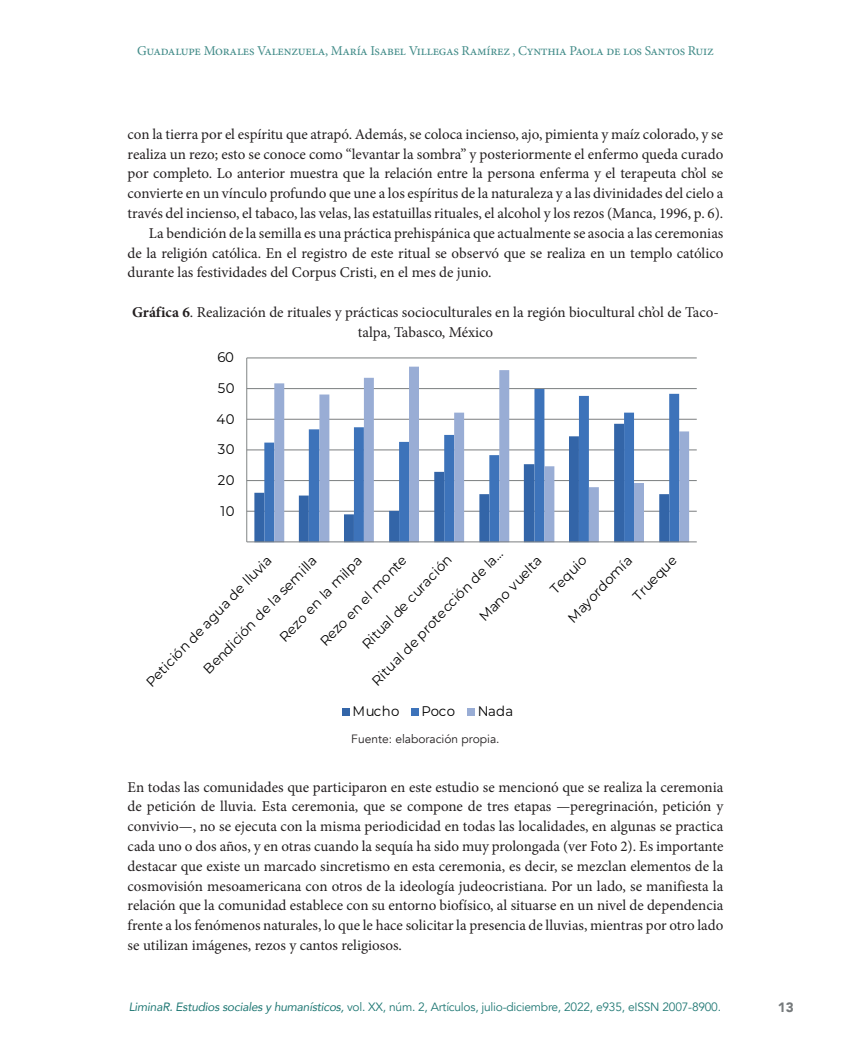
<style>
.page{position:relative;width:851px;height:1063px;background:#fff}
.page>*{position:absolute;margin:0;border:0;box-sizing:border-box;transform-origin:0 0}
.t1{font:15px/19.8px "Minion Pro";letter-spacing:-.01em;color:#231f20;text-align:center}
.t2{font:13.95px "Montserrat";letter-spacing:.03em;color:#000001;scale:.95 1}
.t3{font:13.65px "Montserrat";color:#000001}
.t4{font:13.5px "Minion Pro";letter-spacing:-.02em;color:#438c89}
.t5{font:900 13.5px "Avenir";color:#75797b}
.t6{font:12px "Avenir";letter-spacing:-.02em;color:#207874}
.t7{font:12px "Avenir";color:#231f20}
.s1{font-weight:700}
.s2{font-style:italic}
</style>
<div class="page">
<svg style="left:246px;top:357px;width:451px;height:359px"></svg>
<p class="t4" style="left:137px;top:42px;width:578px">Guadalupe Morales Valenzuela, María Isabel Villegas Ramírez , Cynthia Paola de los Santos Ruiz</p>
<p class="t1" style="left:128px;top:124px;width:597px">con la tierra por el espíritu que atrapó. Además, se coloca incienso, ajo, pimienta y maíz colorado, y se</p>
<p class="t1" style="left:128px;top:144px;width:597px">realiza un rezo; esto se conoce como “levantar la sombra” y posteriormente el enfermo queda curado</p>
<p class="t1" style="left:128px;top:164px;width:597px">por completo. Lo anterior muestra que la relación entre la persona enferma y el terapeuta ch’ol se</p>
<p class="t1" style="left:128px;top:184px;width:597px">convierte en un vínculo profundo que une a los espíritus de la naturaleza y a las divinidades del cielo a</p>
<p class="t1" style="left:128px;top:203px;width:597px">través del incienso, el tabaco, las velas, las estatuillas rituales, el alcohol y los rezos (Manca, 1996, p. 6).</p>
<p class="t1" style="left:149px;top:223px;width:576px">La bendición de la semilla es una práctica prehispánica que actualmente se asocia a las ceremonias</p>
<p class="t1" style="left:128px;top:243px;width:597px">de la religión católica. En el registro de este ritual se observó que se realiza en un templo católico</p>
<p class="t1" style="left:128px;top:263px;width:365px">durante las festividades del Corpus Cristi, en el mes de junio.</p>
<p class="t1" style="left:132px;top:302px;width:588px"><span class="s1">Gráfica 6</span>. Realización de rituales y prácticas socioculturales en la región biocultural ch’ol de Taco&shy;talpa, Tabasco, México</p>
<p class="t2" style="left:217px;top:348px;width:19px">60</p>
<p class="t2" style="left:218px;top:379px;width:19px">50</p>
<p class="t2" style="left:217px;top:409px;width:21px">40</p>
<p class="t2" style="left:218px;top:440px;width:19px">30</p>
<p class="t2" style="left:218px;top:471px;width:19px">20</p>
<p class="t2" style="left:220px;top:501px;width:16px">10</p>
<p class="t3" style="left:367px;top:677px;width:184px;rotate:-46deg">Ritual de protección de la…</p>
<p class="t3" style="left:474px;top:612px;width:86px;rotate:-46deg">Mano vuelta</p>
<p class="t3" style="left:545px;top:585px;width:48px;rotate:-46deg">Tequio</p>
<p class="t3" style="left:563px;top:614px;width:88px;rotate:-46deg">Mayordomía</p>
<p class="t3" style="left:628px;top:592px;width:59px;rotate:-46deg">Trueque</p>
<p class="t3" style="left:357px;top:640px;width:125px;rotate:-46deg">Ritual de curación</p>
<p class="t3" style="left:141px;top:678px;width:177px;rotate:-46deg">Petición de agua de lluvia</p>
<p class="t3" style="left:275px;top:632px;width:114px;rotate:-46deg">Rezo en la milpa</p>
<p class="t3" style="left:315px;top:637px;width:120px;rotate:-46deg">Rezo en el monte</p>
<p class="t3" style="left:198px;top:665px;width:159px;rotate:-46deg">Bendición de la semilla</p>
<p class="t2" style="left:352px;top:702px;width:51px">Mucho</p>
<p class="t2" style="left:421px;top:702px;width:37px">Poco</p>
<p class="t2" style="left:477px;top:702px;width:39px">Nada</p>
<p class="t7" style="left:351px;top:732px;width:150px">Fuente: elaboración propia.</p>
<p class="t1" style="left:128px;top:777px;width:597px;text-align:justify">En todas las comunidades que participaron en este estudio se mencionó que se realiza la ceremonia de petición de lluvia. Esta ceremonia, que se compone de tres etapas —peregrinación, petición y convivio—, no se ejecuta con la misma periodicidad en todas las localidades, en algunas se practica cada uno o dos años, y en otras cuando la sequía ha sido muy prolongada (ver Foto 2). Es importante destacar que existe un marcado sincretismo en esta ceremonia, es decir, se mezclan elementos de la cosmovisión mesoamericana con otros de la ideología judeocristiana. Por un lado, se manifiesta la relación que la comunidad establece con su entorno biofísico, al situarse en un nivel de dependencia frente a los fenómenos naturales, lo que le hace solicitar la presencia de lluvias, mientras por otro lado se utilizan imágenes, rezos y cantos religiosos.</p>
<p class="t6" style="left:129px;top:1000px;width:593px"><span class="s2">LiminaR. Estudios sociales y humanísticos,</span> vol. XX, núm. 2, Artículos, julio-diciembre, 2022, e935, eISSN 2007-8900.</p>
<p class="t5" style="left:777px;top:996px;width:17px">13</p>
</div>
